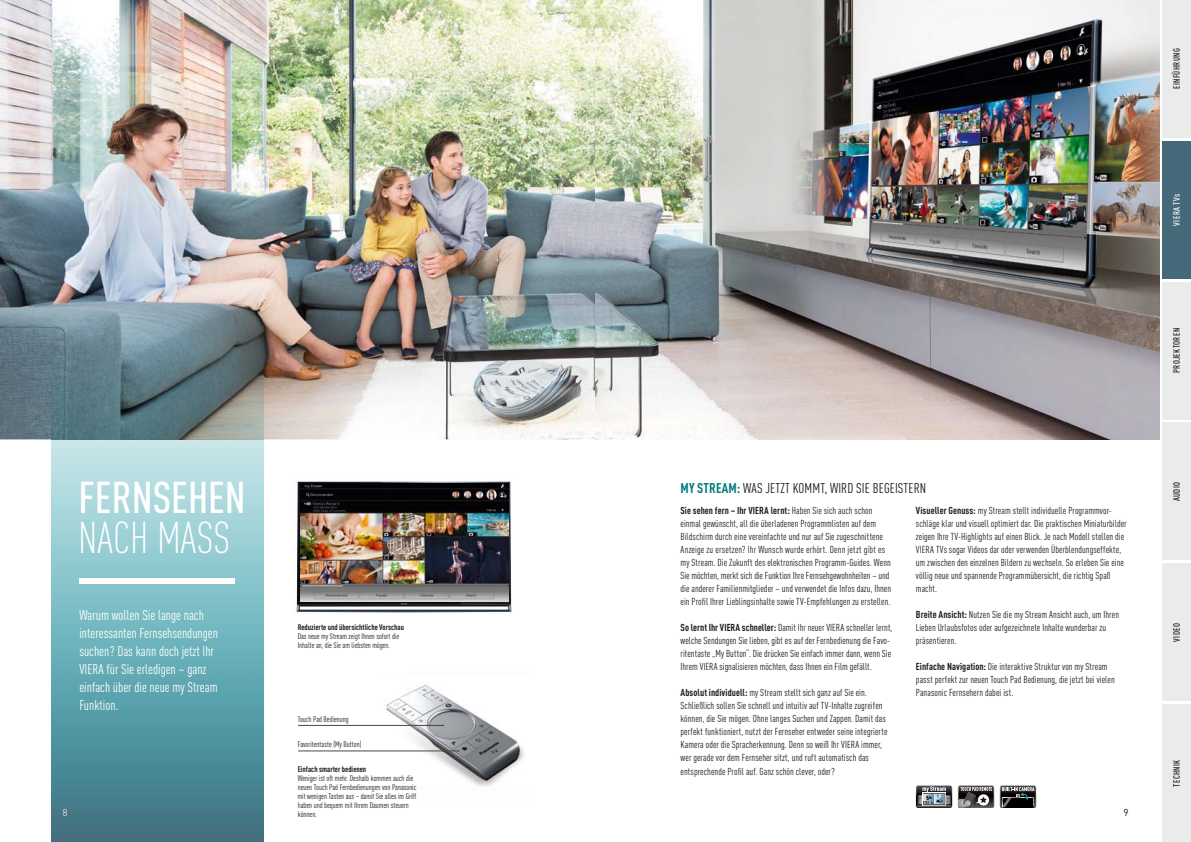
<style>
.page{position:relative;width:1191px;height:842px;background:#fff}
.page>*{position:absolute;margin:0;border:0;box-sizing:border-box;transform-origin:0 0}
.t1{font:500 condensed 44px "DIN Pro";color:#fff}
.t2{font:300 44px "DIN Cond";color:#fff}
.t3{font:condensed 14px/18px "DIN Pro";color:#fff}
.t4{font:condensed 14px "DIN Pro";letter-spacing:.01em;color:#1a1a18}
.t5{font:condensed 10px/13px "DIN Pro";letter-spacing:.005em;color:#1a1a18}
.t6{font:10px "DINOT";color:#1a1a18}
.t7{font:10px "DINOT";color:#fff}
.t8{font:500 condensed 9px "DIN Pro";letter-spacing:.04em;color:#1a1a18}
.t9{font:500 condensed 9px "DIN Pro";letter-spacing:.04em;color:#fff}
.t10{font:condensed 8px/9px "DIN Pro";color:#1a1a18}
.t11{font:700 condensed 8px "DIN Pro";color:#1a1a18}
.s1{font-weight:700;color:#00797f}
.s2{font-weight:700}
</style>
<div class="page">
<img style="left:0;top:0;width:1159px;height:439px">
<img style="left:51px;top:326px;width:213px;height:516px">
<img style="left:296px;top:481px;width:216px;height:132px">
<img style="left:300px;top:484px;width:209px;height:117px">
<img style="left:379px;top:684px;width:145px;height:102px">
<hr style="left:298px;top:725px;width:145px;height:1px;background:#494948">
<hr style="left:298px;top:751px;width:160px;height:1px;background:#494948">
<div style="left:79px;top:578px;width:156px;height:6px;background:#fff"></div>
<svg style="left:916px;top:785px;width:36px;height:23px"></svg>
<svg style="left:958px;top:785px;width:78px;height:23px"></svg>
<div style="left:1162px;top:0;width:29px;height:137px;background:#eaebeb"></div>
<div style="left:1162px;top:282px;width:29px;height:137px;background:#eaebeb"></div>
<div style="left:1162px;top:423px;width:29px;height:137px;background:#eaebeb"></div>
<div style="left:1162px;top:564px;width:29px;height:137px;background:#eaebeb"></div>
<div style="left:1162px;top:704px;width:29px;height:138px;background:#eaebeb"></div>
<div style="left:1162px;top:141px;width:29px;height:137px;background:#46697a"></div>
<h1 class="t1" style="left:78px;top:482px;width:169px">FERNSEHEN</h1>
<h1 class="t2" style="left:78px;top:521px;width:153px">NACH MASS</h1>
<h2 class="t3" style="left:79px;top:608px;width:140px">Warum wollen Sie lange nach interessanten Fernsehsendungen suchen? Das kann doch jetzt Ihr<br>VIERA für Sie erledigen – ganz einfach über die neue my Stream<br>Funktion.</h2>
<p class="t7" style="left:62px;top:807px;width:7px">8</p>
<p class="t11" style="left:298px;top:624px;width:108px">Reduzierte und übersichtliche Vorschau</p>
<p class="t10" style="left:298px;top:632px;width:103px">Das neue my Stream zeigt Ihnen sofort die<br>Inhalte an, die Sie am liebsten mögen.</p>
<p class="t10" style="left:298px;top:715px;width:53px">Touch Pad Bedienung</p>
<p class="t10" style="left:298px;top:741px;width:65px">Favoritentaste (My Button)</p>
<p class="t11" style="left:298px;top:766px;width:70px">Einfach smarter bedienen</p>
<p class="t10" style="left:298px;top:774px;width:120px">Weniger ist oft mehr. Deshalb kommen auch die neuen Touch Pad Fernbedienungen von Panasonic mit wenigen Tasten aus – damit Sie alles im Griff haben und bequem mit Ihrem Daumen steuern können.</p>
<h2 class="t4" style="left:680px;top:483px;width:247px"><span class="s1">MY STREAM:</span> WAS JETZT KOMMT, WIRD SIE BEGEISTERN</h2>
<p class="t5" style="left:680px;top:506px;width:212px"><span class="s2">Sie sehen fern – Ihr VIERA lernt:</span> Haben Sie sich auch schon einmal gewünscht, all die überladenen Programmlisten auf dem Bildschirm durch eine vereinfachte und nur auf Sie zugeschnittene Anzeige zu ersetzen? Ihr Wunsch wurde erhört. Denn jetzt gibt es my Stream. Die Zukunft des elektronischen Programm- Guides. Wenn Sie möchten, merkt sich die Funktion Ihre Fernsehgewohnheiten – und die anderer Familienmitglieder – und verwendet die Infos dazu, Ihnen ein Profil Ihrer Lieblingsinhalte sowie TV-Empfehlungen zu erstellen.</p>
<p class="t5" style="left:680px;top:623px;width:213px"><span class="s2">So lernt Ihr VIERA schneller:</span> Damit Ihr neuer VIERA schneller lernt, welche Sendungen Sie lieben, gibt es auf der Fernbedienung die Favo&shy;ritentaste „My Button“. Die drücken Sie einfach immer dann, wenn Sie Ihrem VIERA signalisieren möchten, dass Ihnen ein Film gefällt.</p>
<p class="t5" style="left:680px;top:688px;width:208px"><span class="s2">Absolut individuell:</span> my Stream stellt sich ganz auf Sie ein.<br>Schließlich sollen Sie schnell und intuitiv auf TV-Inhalte zugreifen können, die Sie mögen. Ohne langes Suchen und Zappen. Damit das perfekt funktioniert, nutzt der Fernseher entweder seine integrierte Kamera oder die Spracherkennung. Denn so weiß Ihr VIERA immer, wer gerade vor dem Fernseher sitzt, und ruft automatisch das entsprechende Profil auf. Ganz schön clever, oder?</p>
<p class="t5" style="left:916px;top:506px;width:212px"><span class="s2">Visueller Genuss:</span> my Stream stellt individuelle Programmvor&shy;schläge klar und visuell optimiert dar. Die praktischen Miniaturbilder zeigen Ihre TV-Highlights auf einen Blick. Je nach Modell stellen die VIERA TVs sogar Videos dar oder verwenden Überblendungseffekte, um zwischen den einzelnen Bildern zu wechseln. So erleben Sie eine völlig neue und spannende Programmübersicht, die richtig Spaß macht.</p>
<p class="t5" style="left:916px;top:610px;width:205px"><span class="s2">Breite Ansicht:</span> Nutzen Sie die my Stream Ansicht auch, um Ihren<br>Lieben Urlaubsfotos oder aufgezeichnete Inhalte wunderbar zu präsentieren.</p>
<p class="t5" style="left:916px;top:662px;width:200px"><span class="s2">Einfache Navigation:</span> Die interaktive Struktur von my Stream passt perfekt zur neuen Touch Pad Bedienung, die jetzt bei vielen<br>Panasonic Fernsehern dabei ist.</p>
<p class="t6" style="left:1123px;top:807px;width:7px">9</p>
<p class="t8" style="left:1173px;top:89px;width:42px;rotate:-90deg">EINFÜHRUNG</p>
<p class="t9" style="left:1173px;top:225px;width:33px;rotate:-90deg">VIERA TVs</p>
<p class="t8" style="left:1173px;top:373px;width:46px;rotate:-90deg">PROJEKTOREN</p>
<p class="t8" style="left:1173px;top:501px;width:21px;rotate:-90deg">AUDIO</p>
<p class="t8" style="left:1173px;top:641px;width:20px;rotate:-90deg">VIDEO</p>
<p class="t8" style="left:1173px;top:787px;width:28px;rotate:-90deg">TECHNIK</p>
</div>
